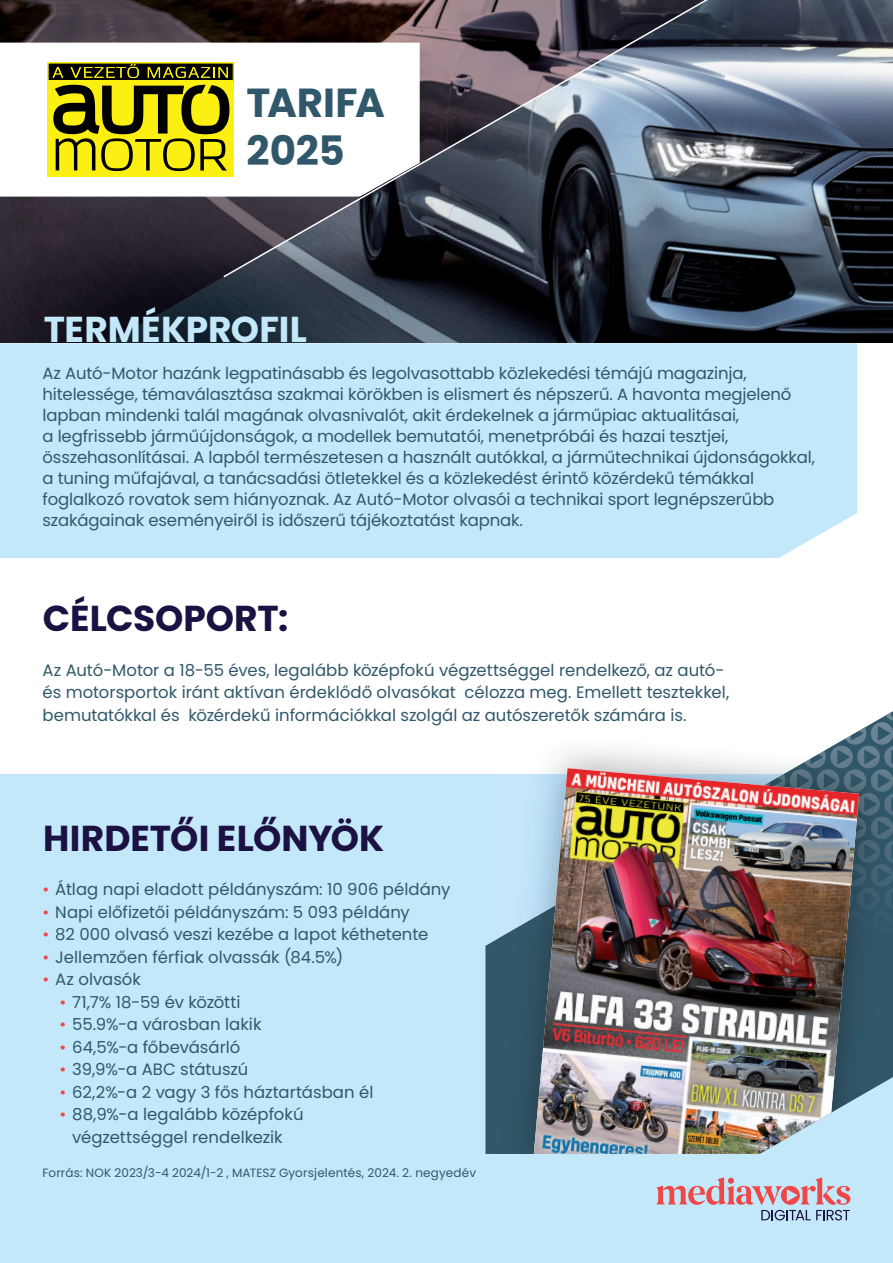
<style>
.page{position:relative;width:893px;height:1263px;background:#fff}
.page>*{position:absolute;margin:0;border:0;box-sizing:border-box;transform-origin:0 0}
.t1{font:700 40.5px/48.6px "Poppins";letter-spacing:-.01em;color:#31586a}
.t2{font:700 36px "Poppins";color:#1b1142}
.t3{font:700 36px "Poppins";color:#c3e8fa}
.t4{font:16.5px/21px "Poppins";letter-spacing:-.01em;color:#31586a}
.t5{font:12px "Poppins";letter-spacing:.005em;color:#31586a}
.s1{color:#ef4748}
</style>
<div class="page">
<img style="left:395px;top:0;width:498px;height:343px">
<img style="left:108px;top:0;width:114px;height:43px">
<img style="left:0;top:0;width:108px;height:43px">
<img style="left:328px;top:279px;width:67px;height:64px">
<img style="left:0;top:197px;width:328px;height:146px">
<div style="left:0;top:774px;width:893px;height:489px;background:#c3e8fa"></div>
<div style="left:0;top:343px;width:857px;height:215px;background:#c3e8fa"></div>
<svg style="left:485px;top:711px;width:408px;height:443px"></svg>
<svg style="left:859px;top:712px;width:34px;height:20px"></svg>
<svg style="left:656px;top:1177px;width:194px;height:43px"></svg>
<svg style="left:0;top:62px;width:222px;height:135px"></svg>
<svg style="left:222px;top:0;width:507px;height:279px"></svg>
<img style="left:497px;top:732px;width:247px;height:42px">
<img style="left:497px;top:774px;width:36px;height:136px">
<img style="left:744px;top:732px;width:149px;height:422px">
<img style="left:497px;top:910px;width:36px;height:244px">
<img style="left:845px;top:732px;width:21px;height:13px">
<img style="left:871px;top:732px;width:22px;height:13px">
<img style="left:804px;top:751px;width:22px;height:17px">
<img style="left:830px;top:746px;width:23px;height:22px">
<img style="left:857px;top:746px;width:23px;height:22px">
<img style="left:884px;top:746px;width:9px;height:22px">
<img style="left:859px;top:769px;width:7px;height:23px">
<img style="left:871px;top:769px;width:22px;height:23px">
<img style="left:859px;top:793px;width:21px;height:22px">
<img style="left:884px;top:793px;width:9px;height:22px">
<img style="left:859px;top:817px;width:7px;height:22px">
<img style="left:871px;top:817px;width:22px;height:22px">
<img style="left:859px;top:840px;width:21px;height:23px">
<img style="left:884px;top:840px;width:9px;height:22px">
<img style="left:859px;top:864px;width:7px;height:22px">
<img style="left:871px;top:864px;width:22px;height:22px">
<img style="left:859px;top:887px;width:21px;height:23px">
<img style="left:884px;top:888px;width:9px;height:22px">
<svg style="left:507px;top:930px;width:5px;height:3px"></svg>
<img style="left:520px;top:915px;width:13px;height:19px">
<img style="left:859px;top:911px;width:7px;height:23px">
<img style="left:871px;top:911px;width:22px;height:23px">
<img style="left:534px;top:768px;width:325px;height:386px">
<svg style="left:48px;top:63px;width:186px;height:114px;background:#9b940b"></svg>
<h1 class="t1" style="left:247px;top:78px;width:140px">TARIFA<br>2025</h1>
<h2 class="t3" style="left:44px;top:309px;width:265px">TERMÉKPROFIL</h2>
<p class="t4" style="left:43px;top:362px;width:774px">Az Autó-Motor hazánk legpatinásabb és legolvasottabb közlekedési témájú magazinja, hitelessége, témaválasztása szakmai körökben is elismert és népszerű. A havonta megjelenő lapban mindenki talál magának olvasnivalót, akit érdekelnek a járműpiac aktualitásai,<br>a legfrissebb járműújdonságok, a modellek bemutatói, menetpróbái és hazai tesztjei, összehasonlításai. A lapból természetesen a használt autókkal, a járműtechnikai újdonságokkal, a tuning műfajával, a tanácsadási ötletekkel és a közlekedést érintő közérdekű témákkal foglalkozó rovatok sem hiányoznak. Az Autó-Motor olvasói a technikai sport legnépszerűbb szakágainak eseményeiről is időszerű tájékoztatást kapnak.</p>
<h2 class="t2" style="left:43px;top:598px;width:247px">CÉLCSOPORT:</h2>
<p class="t4" style="left:43px;top:659px;width:688px;line-height:22.5px">Az Autó-Motor a 18-55 éves, legalább középfokú végzettséggel rendelkező, az autó&shy;és motorsportok iránt aktívan érdeklődő olvasókat célozza meg. Emellett tesztekkel, bemutatókkal és közérdekű információkkal szolgál az autószeretők számára is.</p>
<h2 class="t2" style="left:43px;top:817px;width:342px">HIRDETŐI ELŐNYÖK</h2>
<p class="t4" style="left:43px;top:879px;width:409px"><span class="s1">•</span> Átlag napi eladott példányszám: 10 906 példány</p>
<p class="t4" style="left:43px;top:901px;width:369px"><span class="s1">•</span> Napi előfizetői példányszám: 5 093 példány</p>
<p class="t4" style="left:43px;top:924px;width:387px"><span class="s1">•</span> 82 000 olvasó veszi kezébe a lapot kéthetente</p>
<p class="t4" style="left:43px;top:946px;width:302px"><span class="s1">•</span> Jellemzően férfiak olvassák (84.5%)</p>
<p class="t4" style="left:43px;top:969px;width:100px"><span class="s1">•</span> Az olvasók</p>
<p class="t4" style="left:60px;top:991px;width:182px"><span class="s1">•</span> 71,7% 18-59 év közötti</p>
<p class="t4" style="left:60px;top:1014px;width:203px"><span class="s1">•</span> 55.9%-a városban lakik</p>
<p class="t4" style="left:60px;top:1036px;width:182px"><span class="s1">•</span> 64,5%-a főbevásárló</p>
<p class="t4" style="left:60px;top:1059px;width:190px"><span class="s1">•</span> 39,9%-a ABC státuszú</p>
<p class="t4" style="left:60px;top:1081px;width:315px"><span class="s1">•</span> 62,2%-a 2 vagy 3 fős háztartásban él</p>
<p class="t4" style="left:60px;top:1103px;width:246px;line-height:22.5px;text-align:center"><span class="s1">•</span> 88,9%-a legalább középfokú végzettséggel rendelkezik</p>
<p class="t5" style="left:43px;top:1166px;width:435px">Forrás: NOK 2023/3-4 2024/1-2 , MATESZ Gyorsjelentés, 2024. 2. negyedév</p>
</div>
